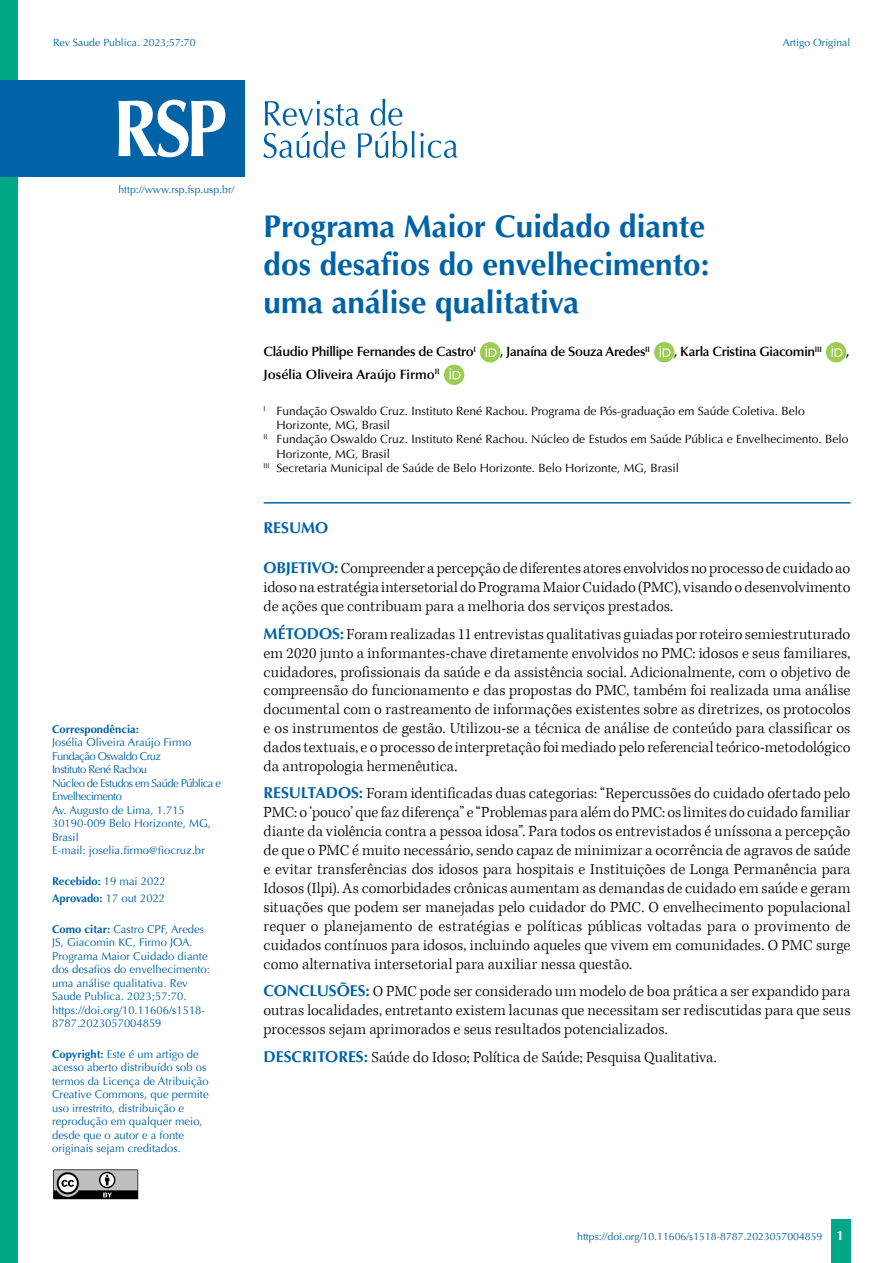
<style>
.page{position:relative;width:893px;height:1263px;background:#fff}
.page>*{position:absolute;margin:0;border:0;box-sizing:border-box;transform-origin:0 0}
.t1{font:700 31.5px/37.8px "Optima LT Std";color:#0063a7}
.t2{font:300 15.75px/18.9px "Kepler Std";letter-spacing:.005em;color:#000;text-align:justify}
.t3{font:700 15.75px "Optima LT Std";color:#0063a7}
.t4{font:600 13.5px "Optima LT Std";letter-spacing:-.025em;color:#000}
.t5{font:600 13.5px "Optima LT Std";color:#000}
.t6{font:12px "Optima LT Std";color:#000}
.t7{font:11.25px/13.5px "Optima LT";color:#0063a7}
.t8{font:11.25px/13.5px "Optima LT";letter-spacing:-.02em;color:#0063a7}
.t9{font:700 11.25px/17.7px "Optima LT Std";color:#0063a7}
.t10{font:10.5px "Optima LT Std";color:#0063a7}
.t11{font:10.5px "Optima LT";color:#0063a7}
.s1{font-family:"Optima LT";font-weight:400}
.s2{font-family:"Optima LT Std";font-weight:700}
.s3{font-family:"Optima LT Std";font-weight:700;color:#0063a7}
.s4{font-weight:700;font-size:13.5px;color:#fff}
</style>
<div class="page">
<div style="left:831px;top:1220px;width:20px;height:43px;background:#00a788"></div>
<svg style="left:53px;top:1169px;width:85px;height:30px;background:#7e7f80"></svg>
<div style="left:0;top:0;width:18px;height:1263px;background:#00a788"></div>
<hr style="left:264px;top:502px;width:586px;height:1px;background:#0063a7">
<div style="left:480px;top:342px;width:20px;height:20px;background:#9ccc51;border-radius:50%"></div>
<svg style="left:485px;top:346px;width:11px;height:11px"></svg>
<div style="left:654px;top:342px;width:20px;height:20px;background:#9ccc51;border-radius:50%"></div>
<svg style="left:659px;top:346px;width:12px;height:11px"></svg>
<div style="left:826px;top:342px;width:20px;height:20px;background:#9ccc51;border-radius:50%"></div>
<svg style="left:831px;top:346px;width:11px;height:11px"></svg>
<div style="left:444px;top:365px;width:20px;height:20px;background:#9ccc51;border-radius:50%"></div>
<svg style="left:449px;top:368px;width:11px;height:11px"></svg>
<svg style="left:263px;top:99px;width:195px;height:59px"></svg>
<div style="left:0;top:80px;width:244px;height:96px;background:#0063a7"></div>
<svg style="left:118px;top:100px;width:107px;height:57px"></svg>
<p class="t10" style="left:53px;top:36px;width:144px">Rev Saude Publica. 2023;57:70</p>
<p class="t10" style="left:783px;top:36px;width:69px">Artigo Original</p>
<p class="t10" style="left:118px;top:183px;width:117px">http://www.rsp.fsp.usp.br/</p>
<p class="t9" style="left:52px;top:720px;width:88px">Correspondência:</p>
<p class="t8" style="left:52px;top:736px;width:171px">Josélia Oliveira Araújo Firmo<br>Fundação Oswaldo Cruz<br>Instituto René Rachou<br>Núcleo de Estudos em Saúde Pública e<br>Envelhecimento<br>Av. Augusto de Lima, 1.715<br>30190-009 Belo Horizonte, MG,<br>Brasil<br>E-mail: joselia.firmo@fiocruz.br</p>
<p class="t9" style="left:52px;top:872px;width:115px">Recebido: <span class="s1">19 mai 2022<br></span>Aprovado: <span class="s1">17 out 2022</span></p>
<p class="t7" style="left:52px;top:922px;width:159px"><span class="s2">Como citar:</span> Castro CPF, Aredes<br>JS, Giacomin KC, Firmo JOA.<br>Programa Maior Cuidado diante dos desafios do envelhecimento: uma análise qualitativa. Rev<br>Saude Publica. 2023;57:70. https://doi.org/10.11606/s1518-<br>8787.2023057004859</p>
<p class="t7" style="left:52px;top:1047px;width:158px"><span class="s2">Copyright:</span> Este é um artigo de acesso aberto distribuído sob os termos da Licença de Atribuição<br>Creative Commons, que permite uso irrestrito, distribuição e reprodução em qualquer meio, desde que o autor e a fonte originais sejam creditados.</p>
<h1 class="t1" style="left:264px;top:208px;width:447px">Programa Maior Cuidado diante dos desafios do envelhecimento: uma análise qualitativa</h1>
<p class="t4" style="left:264px;top:344px;width:214px">Cláudio Phillipe Fernandes de Castro<sup>I</sup></p>
<p class="t4" style="left:500px;top:344px;width:151px">, Janaína de Souza Aredes<sup>II</sup></p>
<p class="t4" style="left:674px;top:344px;width:149px">, Karla Cristina Giacomin<sup>III</sup></p>
<p class="t4" style="left:846px;top:344px;width:5px">,</p>
<p class="t5" style="left:264px;top:366px;width:178px">Josélia Oliveira Araújo Firmo<sup>II</sup></p>
<p class="t6" style="left:264px;top:404px;width:543px"><sup>I</sup> Fundação Oswaldo Cruz. Instituto René Rachou. Programa de Pós-graduação em Saúde Coletiva. Belo</p>
<p class="t6" style="left:276px;top:418px;width:115px">Horizonte, MG, Brasil</p>
<p class="t6" style="left:264px;top:432px;width:586px"><sup>II</sup> Fundação Oswaldo Cruz. Instituto René Rachou. Núcleo de Estudos em Saúde Pública e Envelhecimento. Belo</p>
<p class="t6" style="left:276px;top:447px;width:115px">Horizonte, MG, Brasil</p>
<p class="t6" style="left:264px;top:461px;width:417px"><sup>III</sup> Secretaria Municipal de Saúde de Belo Horizonte. Belo Horizonte, MG, Brasil</p>
<p class="t3" style="left:264px;top:519px;width:66px">RESUMO</p>
<p class="t2" style="left:264px;top:560px;width:588px"><span class="s3">OBJETIVO:</span> Compreender a percepção de diferentes atores envolvidos no processo de cuidado ao idoso na estratégia intersetorial do Programa Maior Cuidado (PMC), visando o desenvolvimento de ações que contribuam para a melhoria dos serviços prestados.</p>
<p class="t2" style="left:264px;top:625px;width:588px"><span class="s3">MÉTODOS:</span> Foram realizadas 11 entrevistas qualitativas guiadas por roteiro semiestruturado em 2020 junto a informantes-chave diretamente envolvidos no PMC: idosos e seus familiares, cuidadores, profissionais da saúde e da assistência social. Adicionalmente, com o objetivo de compreensão do funcionamento e das propostas do PMC, também foi realizada uma análise documental com o rastreamento de informações existentes sobre as diretrizes, os protocolos e os instrumentos de gestão. Utilizou-se a técnica de análise de conteúdo para classificar os dados textuais, e o processo de interpretação foi mediado pelo referencial teórico-metodológico da antropologia hermenêutica.</p>
<p class="t2" style="left:264px;top:785px;width:588px"><span class="s3">RESULTADOS:</span> Foram identificadas duas categorias: “Repercussões do cuidado ofertado pelo PMC: o ‘pouco’ que faz diferença” e “Problemas para além do PMC: os limites do cuidado familiar diante da violência contra a pessoa idosa”. Para todos os entrevistados é uníssona a percepção de que o PMC é muito necessário, sendo capaz de minimizar a ocorrência de agravos de saúde e evitar transferências dos idosos para hospitais e Instituições de Longa Permanência para Idosos (Ilpi). As comorbidades crônicas aumentam as demandas de cuidado em saúde e geram situações que podem ser manejadas pelo cuidador do PMC. O envelhecimento populacional requer o planejamento de estratégias e políticas públicas voltadas para o provimento de cuidados contínuos para idosos, incluindo aqueles que vivem em comunidades. O PMC surge como alternativa intersetorial para auxiliar nessa questão.</p>
<p class="t2" style="left:264px;top:982px;width:588px"><span class="s3">CONCLUSÕES:</span> O PMC pode ser considerado um modelo de boa prática a ser expandido para outras localidades, entretanto existem lacunas que necessitam ser rediscutidas para que seus processos sejam aprimorados e seus resultados potencializados.</p>
<p class="t2" style="left:264px;top:1048px;width:455px"><span class="s3">DESCRITORES:</span> Saúde do Idoso; Política de Saúde; Pesquisa Qualitativa.</p>
<p class="t11" style="left:577px;top:1231px;width:268px">https://doi.org/10.11606/s1518-8787.2023057004859 <span class="s4">1</span></p>
</div>
